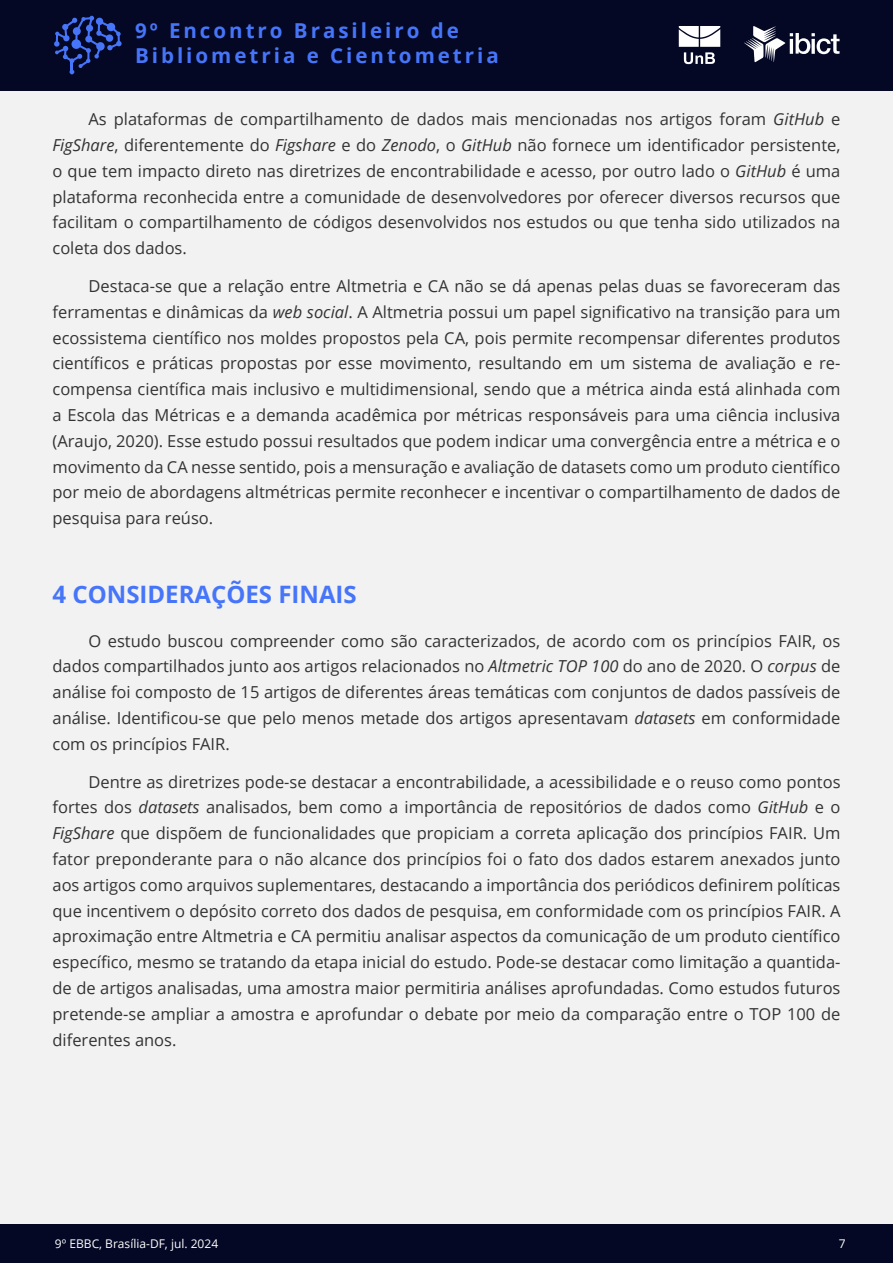
<style>
.page{position:relative;width:893px;height:1263px;background:#f2f2f2}
.page>*{position:absolute;margin:0;border:0;box-sizing:border-box;transform-origin:0 0}
.Título_1{font:700 24px "Open Sans";color:#4675f9}
.t1{font:700 20.55px/24.6px "Open Sans";letter-spacing:.145em;color:#4675f9}
.Parágrafo{font:16.5px/25.8px "Open Sans";color:#333;text-align:justify}
.t2{font:12px "Open Sans";color:#fff}
.s1{font-style:italic}
</style>
<div class="page">
<div style="left:0;top:0;width:893px;height:90px;background:#040825"></div>
<svg style="left:54px;top:16px;width:68px;height:58px"></svg>
<svg style="left:679px;top:26px;width:41px;height:38px"></svg>
<svg style="left:744px;top:26px;width:95px;height:36px"></svg>
<div style="left:0;top:1224px;width:893px;height:39px;background:#040825"></div>
<p class="t1" style="left:135px;top:18px;width:365px">9º Encontro Brasileiro de<br>Bibliometria e Cientometria</p>
<p class="Parágrafo" style="left:52px;top:106px;width:789px;text-indent:36px">As plataformas de compartilhamento de dados mais mencionadas nos artigos foram <span class="s1">GitHub</span> e <span class="s1">FigShare</span>, diferentemente do <span class="s1">Figshare</span> e do <span class="s1">Zenodo</span>, o <span class="s1">GitHub</span> não fornece um identificador persistente, o que tem impacto direto nas diretrizes de encontrabilidade e acesso, por outro lado o <span class="s1">GitHub</span> é uma plataforma reconhecida entre a comunidade de desenvolvedores por oferecer diversos recursos que facilitam o compartilhamento de códigos desenvolvidos nos estudos ou que tenha sido utilizados na coleta dos dados.</p>
<p class="Parágrafo" style="left:52px;top:273px;width:789px;text-indent:36px">Destaca-se que a relação entre Altmetria e CA não se dá apenas pelas duas se favoreceram das ferramentas e dinâmicas da <span class="s1">web social</span>. A Altmetria possui um papel significativo na transição para um ecossistema científico nos moldes propostos pela CA, pois permite recompensar diferentes produtos científicos e práticas propostas por esse movimento, resultando em um sistema de avaliação e re&shy;compensa científica mais inclusivo e multidimensional, sendo que a métrica ainda está alinhada com a Escola das Métricas e a demanda acadêmica por métricas responsáveis para uma ciência inclusiva (Araujo, 2020). Esse estudo possui resultados que podem indicar uma convergência entre a métrica e o movimento da CA nesse sentido, pois a mensuração e avaliação de datasets como um produto científico por meio de abordagens altmétricas permite reconhecer e incentivar o compartilhamento de dados de pesquisa para reúso.</p>
<p class="Título_1" style="left:52px;top:577px;width:306px">4 CONSIDERAÇÕES FINAIS</p>
<p class="Parágrafo" style="left:52px;top:627px;width:789px;text-indent:36px">O estudo buscou compreender como são caracterizados, de acordo com os princípios FAIR, os dados compartilhados junto aos artigos relacionados no <span class="s1">Altmetric TOP 100</span> do ano de 2020. O <span class="s1">corpus</span> de análise foi composto de 15 artigos de diferentes áreas temáticas com conjuntos de dados passíveis de análise. Identificou-se que pelo menos metade dos artigos apresentavam <span class="s1">datasets</span> em conformidade com os princípios FAIR.</p>
<p class="Parágrafo" style="left:52px;top:768px;width:789px;text-indent:36px">Dentre as diretrizes pode-se destacar a encontrabilidade, a acessibilidade e o reuso como pontos fortes dos <span class="s1">datasets</span> analisados, bem como a importância de repositórios de dados como <span class="s1">GitHub</span> e o <span class="s1">FigShare</span> que dispõem de funcionalidades que propiciam a correta aplicação dos princípios FAIR. Um fator preponderante para o não alcance dos princípios foi o fato dos dados estarem anexados junto aos artigos como arquivos suplementares, destacando a importância dos periódicos definirem políticas que incentivem o depósito correto dos dados de pesquisa, em conformidade com os princípios FAIR. A aproximação entre Altmetria e CA permitiu analisar aspectos da comunicação de um produto científico específico, mesmo se tratando da etapa inicial do estudo. Pode-se destacar como limitação a quantida&shy;de de artigos analisadas, uma amostra maior permitiria análises aprofundadas. Como estudos futuros pretende-se ampliar a amostra e aprofundar o debate por meio da comparação entre o TOP 100 de diferentes anos.</p>
<p class="t2" style="left:55px;top:1235px;width:165px">9º EBBC, Brasília-DF, jul. 2024</p>
<p class="t2" style="left:839px;top:1235px;width:8px">7</p>
</div>
